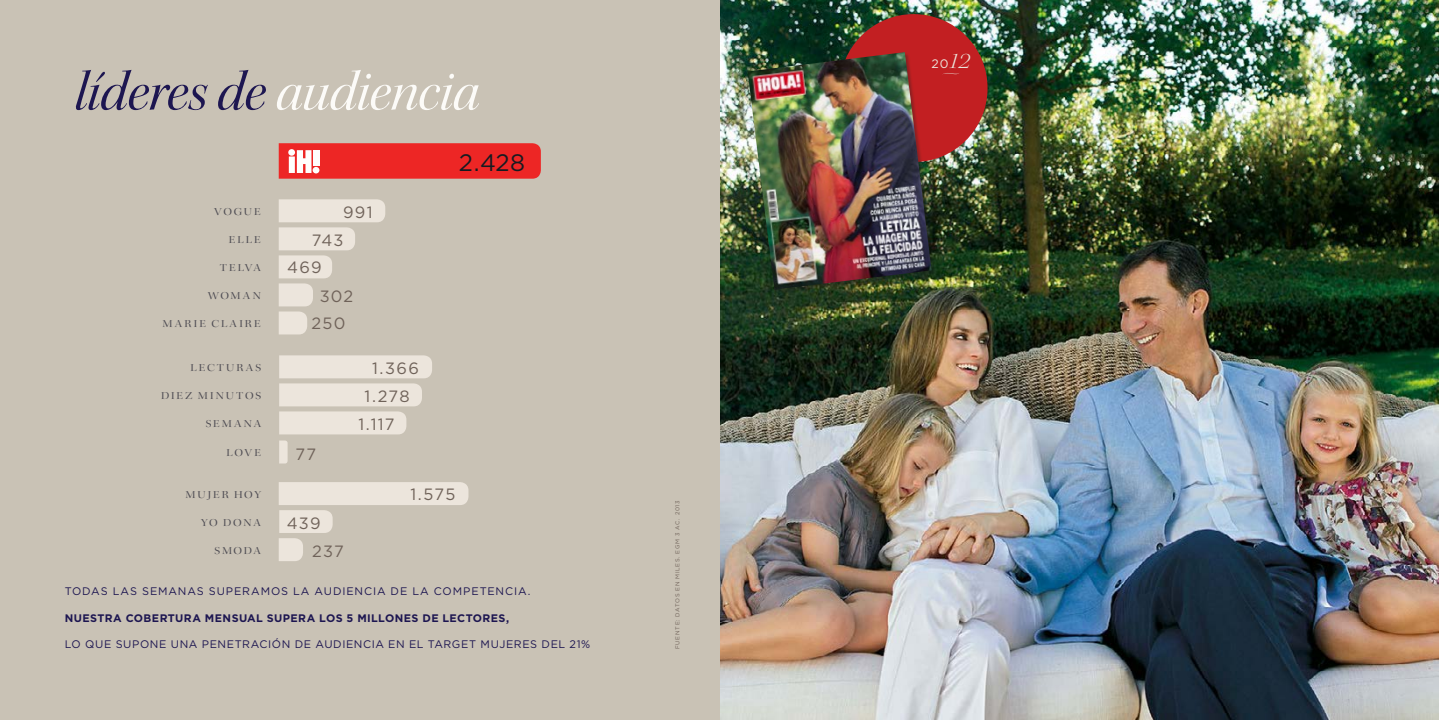
<style>
.page{position:relative;width:1439px;height:720px;background:#fff}
.page>*{position:absolute;margin:0;border:0;box-sizing:border-box;transform-origin:0 0}
.t1{font:56.88px "Kepler Std It Disp";letter-spacing:-.005em;color:#1d1651}
.t2{font:23.8px "Gotham";color:#161b21}
.t3{font:16.36px "Gotham";letter-spacing:.075em;color:#6f6259}
.t4{font:12.25px "Gotham";color:#ece5dc}
.t5{font:10.94px "Gotham";letter-spacing:.065em;color:#1d1651}
.t6{font:700 10.94px "Gotham";letter-spacing:.035em;color:#1d1651}
.t7{font:10.5px "Kepler Std Ext Disp";letter-spacing:.18em;color:#4d4b52}
.t8{font:10.5px "Kepler Std Ext Disp";letter-spacing:.21em;color:#4d4b52}
.t9{font:5.69px "Gotham";letter-spacing:.125em;color:#6f6259}
.s1{color:#fcfbf8}
.s2{font-family:"Kepler Std Light Ext It Disp";font-size:21.88px}
</style>
<div class="page">
<div style="left:0;top:0;width:721px;height:719px;background:#c9c2b5"></div>
<img style="left:720px;top:0;width:719px;height:719px">
<div style="left:839px;top:14px;width:148px;height:148px;background:#c21f22;border-radius:50%"></div>
<svg style="left:943px;top:73px;width:16px;height:1px"></svg>
<div style="left:747px;top:52px;width:189px;height:242px;background:#231f20;opacity:.35"></div>
<img style="left:747px;top:52px;width:184px;height:237px">
<svg style="left:279px;top:355px;width:153px;height:79px"></svg>
<svg style="left:279px;top:440px;width:9px;height:23px"></svg>
<svg style="left:279px;top:199px;width:106px;height:135px"></svg>
<svg style="left:279px;top:482px;width:189px;height:50px"></svg>
<svg style="left:279px;top:538px;width:24px;height:23px"></svg>
<svg style="left:279px;top:143px;width:262px;height:36px;background:#ed3432"></svg>
<div style="left:289px;top:156px;width:6px;height:17px;background:#fffefd"></div>
<p class="t1" style="left:74px;top:59px;width:406px">líderes de <span class="s1">audiencia</span></p>
<p class="t7" style="left:214px;top:205px;width:48px">VOGUE</p>
<p class="t7" style="left:229px;top:233px;width:33px">ELLE</p>
<p class="t7" style="left:220px;top:261px;width:42px">TELVA</p>
<p class="t7" style="left:208px;top:289px;width:55px">WOMAN</p>
<p class="t8" style="left:162px;top:317px;width:100px">MARIE CLAIRE</p>
<p class="t7" style="left:190px;top:361px;width:72px">LECTURAS</p>
<p class="t7" style="left:161px;top:389px;width:101px">DIEZ MINUTOS</p>
<p class="t7" style="left:206px;top:417px;width:57px">SEMANA</p>
<p class="t7" style="left:226px;top:446px;width:36px">LOVE</p>
<p class="t7" style="left:185px;top:488px;width:77px">MUJER HOY</p>
<p class="t7" style="left:201px;top:516px;width:61px">YO DONA</p>
<p class="t7" style="left:214px;top:544px;width:48px">SMODA</p>
<p class="t3" style="left:343px;top:203px;width:31px">991</p>
<p class="t3" style="left:312px;top:231px;width:33px">743</p>
<p class="t3" style="left:287px;top:258px;width:36px">469</p>
<p class="t3" style="left:320px;top:287px;width:35px">302</p>
<p class="t3" style="left:311px;top:314px;width:35px">250</p>
<p class="t3" style="left:295px;top:444px;width:22px">77</p>
<p class="t3" style="left:372px;top:359px;width:48px">1.366</p>
<p class="t3" style="left:365px;top:386px;width:46px">1.278</p>
<p class="t3" style="left:358px;top:415px;width:37px">1.117</p>
<p class="t2" style="left:459px;top:149px;width:68px">2.428</p>
<p class="t3" style="left:287px;top:513px;width:35px">439</p>
<p class="t3" style="left:312px;top:542px;width:33px">237</p>
<p class="t3" style="left:410px;top:485px;width:46px">1.575</p>
<p class="t5" style="left:65px;top:585px;width:467px">TODAS LAS SEMANAS SUPERAMOS LA AUDIENCIA DE LA COMPETENCIA.</p>
<p class="t6" style="left:65px;top:611px;width:446px">NUESTRA COBERTURA MENSUAL SUPERA LOS 5 MILLONES DE LECTORES,</p>
<p class="t5" style="left:65px;top:637px;width:527px">LO QUE SUPONE UNA PENETRACIÓN DE AUDIENCIA EN EL TARGET MUJERES DEL 21%</p>
<p class="t9" style="left:674px;top:648px;width:150px;rotate:-90deg">FUENTE: DATOS EN MILES. EGM 3 AC. 2013</p>
<p class="t4" style="left:931px;top:57px;width:40px">20<span class="s2">12</span></p>
</div>
